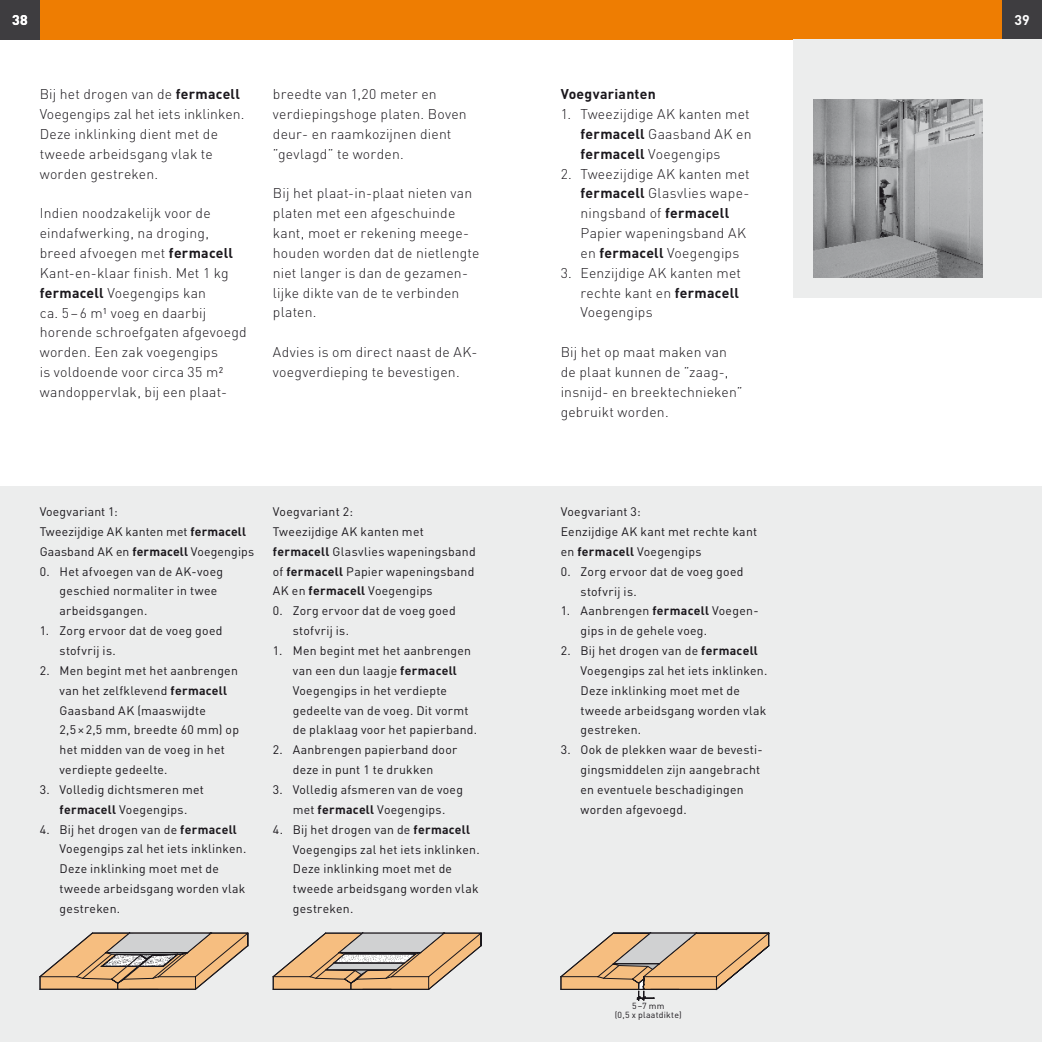
<style>
.page{position:relative;width:1042px;height:1042px;background:#fff}
.page>*{position:absolute;margin:0;border:0;box-sizing:border-box;transform-origin:0 0}
.t1{font:300 14px/19.8px "DIN Pro";letter-spacing:.015em;color:#1a171c}
.t2{font:700 14px "DIN Pro";letter-spacing:.02em;color:#1a171c}
.t3{font:700 14px "DIN Pro";color:#fff}
.t4{font:12.25px/19.8px "DIN Pro";letter-spacing:.02em;color:#1a171c}
.t5{font:8.75px/8.8px "DIN Pro";letter-spacing:.025em;color:#1a171c;text-align:center}
.s1{font-weight:700}
</style>
<div class="page">
<div style="left:521px;top:0;width:521px;height:40px;background:#ee7d02"></div>
<div style="left:1002px;top:0;width:40px;height:40px;background:#3e3d40"></div>
<div style="left:0;top:0;width:521px;height:40px;background:#ee7d02"></div>
<div style="left:0;top:0;width:40px;height:40px;background:#3e3d40"></div>
<div style="left:0;top:486px;width:1042px;height:556px;background:#eceded"></div>
<div style="left:794px;top:40px;width:248px;height:258px;background:#eceded"></div>
<img style="left:814px;top:99px;width:168px;height:179px">
<svg style="left:560px;top:932px;width:209px;height:69px"></svg>
<svg style="left:39px;top:932px;width:210px;height:58px"></svg>
<img style="left:135px;top:954px;width:23px;height:5px">
<svg style="left:273px;top:932px;width:209px;height:57px"></svg>
<p class="t3" style="left:12px;top:9px;width:17px">38</p>
<p class="t3" style="left:1014px;top:9px;width:17px">39</p>
<p class="t1" style="left:40px;top:83px;width:206px">Bij het drogen van de <span class="s1">fermacell<br></span>Voegengips zal het iets inklinken.<br>Deze inklinking dient met de tweede arbeidsgang vlak te worden gestreken.</p>
<p class="t1" style="left:40px;top:202px;width:209px">Indien noodzakelijk voor de eindafwerking, na droging, breed afvoegen met <span class="s1">fermacell<br></span>Kant-en-klaar finish. Met 1 kg <span class="s1">fermacell</span> Voegengips kan<br>ca. 5–6 m1 voeg en daarbij horende schroefgaten afgevoegd worden. Een zak voegengips<br>is voldoende voor circa 35 m2 wandoppervlak, bij een plaat-</p>
<p class="t1" style="left:273px;top:83px;width:195px">breedte van 1,20 meter en verdiepingshoge platen. Boven deur- en raamkozijnen dient ”gevlagd” te worden.</p>
<p class="t1" style="left:273px;top:182px;width:208px">Bij het plaat-in-plaat nieten van platen met een afgeschuinde kant, moet er rekening meege&shy;houden worden dat de nietlengte niet langer is dan de gezamen&shy;lijke dikte van de te verbinden platen.</p>
<p class="t1" style="left:273px;top:341px;width:206px">Advies is om direct naast de AK&shy;voegverdieping te bevestigen.</p>
<p class="t4" style="left:40px;top:500px;width:216px">Voegvariant 1:<br>Tweezijdige AK kanten met <span class="s1">fermacell<br></span>Gaasband AK en <span class="s1">fermacell</span> Voegengips</p>
<p class="t4" style="left:273px;top:500px;width:204px">Voegvariant 2:<br>Tweezijdige AK kanten met <span class="s1">fermacell</span> Glasvlies wapeningsband of <span class="s1">fermacell</span> Papier wapeningsband<br>AK en <span class="s1">fermacell</span> Voegengips</p>
<p class="t4" style="left:60px;top:560px;width:165px;text-indent:-20px">0. Het afvoegen van de AK-voeg geschied normaliter in twee arbeidsgangen.</p>
<p class="t4" style="left:60px;top:619px;width:164px;text-indent:-20px">1. Zorg ervoor dat de voeg goed stofvrij is.</p>
<p class="t4" style="left:60px;top:659px;width:181px;text-indent:-20px">2. Men begint met het aanbrengen van het zelfklevend <span class="s1">fermacell<br></span>Gaasband AK (maaswijdte<br>2,5×2,5 mm, breedte 60 mm) op het midden van de voeg in het verdiepte gedeelte.</p>
<p class="t4" style="left:40px;top:778px;width:166px;text-align:center">3. Volledig dichtsmeren met <span class="s1">fermacell</span> Voegengips.</p>
<p class="t4" style="left:60px;top:818px;width:188px;text-indent:-20px">4. Bij het drogen van de <span class="s1">fermacell<br></span>Voegengips zal het iets inklinken.<br>Deze inklinking moet met de tweede arbeidsgang worden vlak gestreken.</p>
<p class="t4" style="left:293px;top:600px;width:164px;text-indent:-20px">0. Zorg ervoor dat de voeg goed stofvrij is.</p>
<p class="t4" style="left:293px;top:639px;width:186px;text-indent:-20px">1. Men begint met het aanbrengen van een dun laagje <span class="s1">fermacell<br></span>Voegengips in het verdiepte gedeelte van de voeg. Dit vormt de plaklaag voor het papierband.</p>
<p class="t4" style="left:273px;top:739px;width:186px;text-align:center">2. Aanbrengen papierband door deze in punt 1 te drukken</p>
<p class="t4" style="left:273px;top:778px;width:192px;text-align:center">3. Volledig afsmeren van de voeg met <span class="s1">fermacell</span> Voegengips.</p>
<p class="t4" style="left:293px;top:818px;width:188px;text-indent:-20px">4. Bij het drogen van de <span class="s1">fermacell<br></span>Voegengips zal het iets inklinken.<br>Deze inklinking moet met de tweede arbeidsgang worden vlak gestreken.</p>
<p class="t2" style="left:561px;top:82px;width:96px">Voegvarianten</p>
<p class="t1" style="left:580px;top:103px;width:173px;text-indent:-20px">1. Tweezijdige AK kanten met <span class="s1">fermacell</span> Gaasband AK en <span class="s1">fermacell</span> Voegengips</p>
<p class="t1" style="left:580px;top:162px;width:171px;text-indent:-20px">2. Tweezijdige AK kanten met <span class="s1">fermacell</span> Glasvlies wape&shy;ningsband of <span class="s1">fermacell<br></span>Papier wapeningsband AK en <span class="s1">fermacell</span> Voegengips</p>
<p class="t1" style="left:580px;top:261px;width:162px;text-indent:-20px">3. Eenzijdige AK kanten met rechte kant en <span class="s1">fermacell<br></span>Voegengips</p>
<p class="t1" style="left:561px;top:341px;width:183px">Bij het op maat maken van de plaat kunnen de ”zaag-, insnijd- en breektechnieken” gebruikt worden.</p>
<p class="t4" style="left:561px;top:500px;width:198px">Voegvariant 3:<br>Eenzijdige AK kant met rechte kant en <span class="s1">fermacell</span> Voegengips</p>
<p class="t4" style="left:580px;top:560px;width:164px;text-indent:-20px">0. Zorg ervoor dat de voeg goed stofvrij is.</p>
<p class="t4" style="left:580px;top:600px;width:179px;text-indent:-20px">1. Aanbrengen <span class="s1">fermacell</span> Voegen&shy;gips in de gehele voeg.</p>
<p class="t4" style="left:580px;top:639px;width:188px;text-indent:-20px">2. Bij het drogen van de <span class="s1">fermacell<br></span>Voegengips zal het iets inklinken.<br>Deze inklinking moet met de tweede arbeidsgang worden vlak gestreken.</p>
<p class="t4" style="left:580px;top:739px;width:184px;text-indent:-20px">3. Ook de plekken waar de bevesti&shy;gingsmiddelen zijn aangebracht en eventuele beschadigingen worden afgevoegd.</p>
<p class="t5" style="left:615px;top:1000px;width:68px">5–7 mm<br>(0,5 x plaatdikte)</p>
</div>
